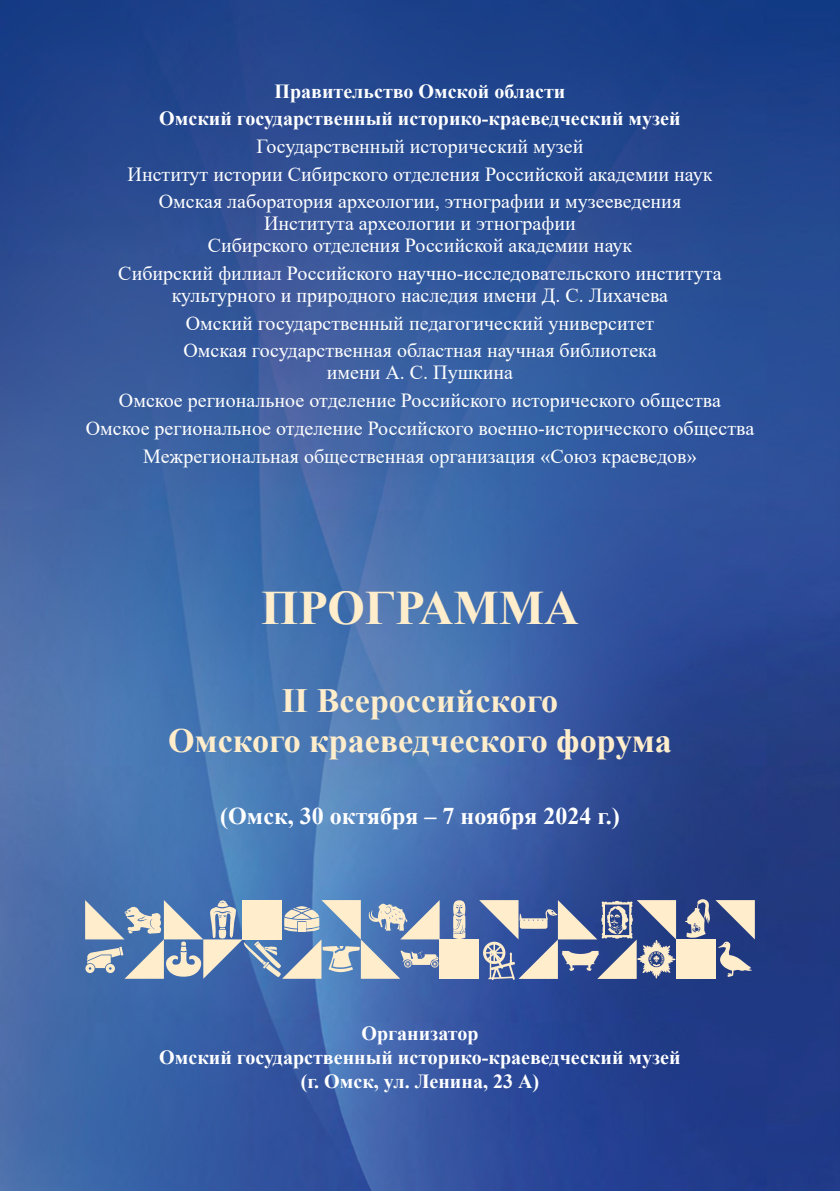
<style>
.page{position:relative;width:840px;height:1191px;background:#fff}
.page>*{position:absolute;margin:0;border:0;box-sizing:border-box;transform-origin:0 0}
.t1{font:700 48px "Times New Roman";color:#ffedcb}
.t2{font:700 34px/40px "Times New Roman";color:#ffedcb;text-align:center}
.t3{font:700 24px "Times New Roman";color:#fff}
.t4{font:20px/27.6px "Times New Roman";color:#fff;text-align:center}
.t5{font:700 20px/24px "Times New Roman";color:#fff;text-align:center}
</style>
<div class="page">
<img style="left:0;top:0;width:839px;height:1191px">
<div style="left:439px;top:939px;width:39px;height:39px;background:#ffedcb"></div>
<svg style="left:453px;top:900px;width:12px;height:39px"></svg>
<svg style="left:85px;top:900px;width:354px;height:78px;background:#94a6bc"></svg>
<div style="left:675px;top:939px;width:40px;height:40px;background:#ffedcb"></div>
<svg style="left:684px;top:898px;width:70px;height:78px"></svg>
<svg style="left:479px;top:900px;width:196px;height:80px;background:#7e88a8"></svg>
<p class="t5" style="left:159px;top:77px;width:522px;line-height:27.6px">Правительство Омской области<br>Омский государственный историко-краеведческий музей</p>
<p class="t4" style="left:127px;top:132px;width:586px">Государственный исторический музей<br>Институт истории Сибирского отделения Российской академии наук<br>Омская лаборатория археологии, этнографии и музееведения</p>
<p class="t4" style="left:208px;top:212px;width:426px;line-height:22px">Института археологии и этнографии<br>Сибирского отделения Российской академии наук</p>
<p class="t4" style="left:118px;top:262px;width:604px;line-height:22px">Сибирский филиал Российского научно-исследовательского института культурного и природного наследия имени Д. С. Лихачева</p>
<p class="t4" style="left:183px;top:309px;width:474px;text-align:left">Омский государственный педагогический университет<br>Омская государственная областная научная библиотека</p>
<p class="t4" style="left:86px;top:358px;width:669px">имени А. С. Пушкина<br>Омское региональное отделение Российского исторического общества Омское региональное отделение Российского военно-исторического общества Межрегиональная общественная организация «Союз краеведов»</p>
<h1 class="t1" style="left:261px;top:573px;width:319px">ПРОГРАММА</h1>
<h2 class="t2" style="left:168px;top:679px;width:505px">II Всероссийского<br>Омского краеведческого форума</h2>
<p class="t3" style="left:220px;top:798px;width:400px">(Омск, 30 октября – 7 ноября 2024 г.)</p>
<p class="t5" style="left:159px;top:1020px;width:522px">Организатор<br>Омский государственный историко-краеведческий музей (г. Омск, ул. Ленина, 23 А)</p>
</div>
